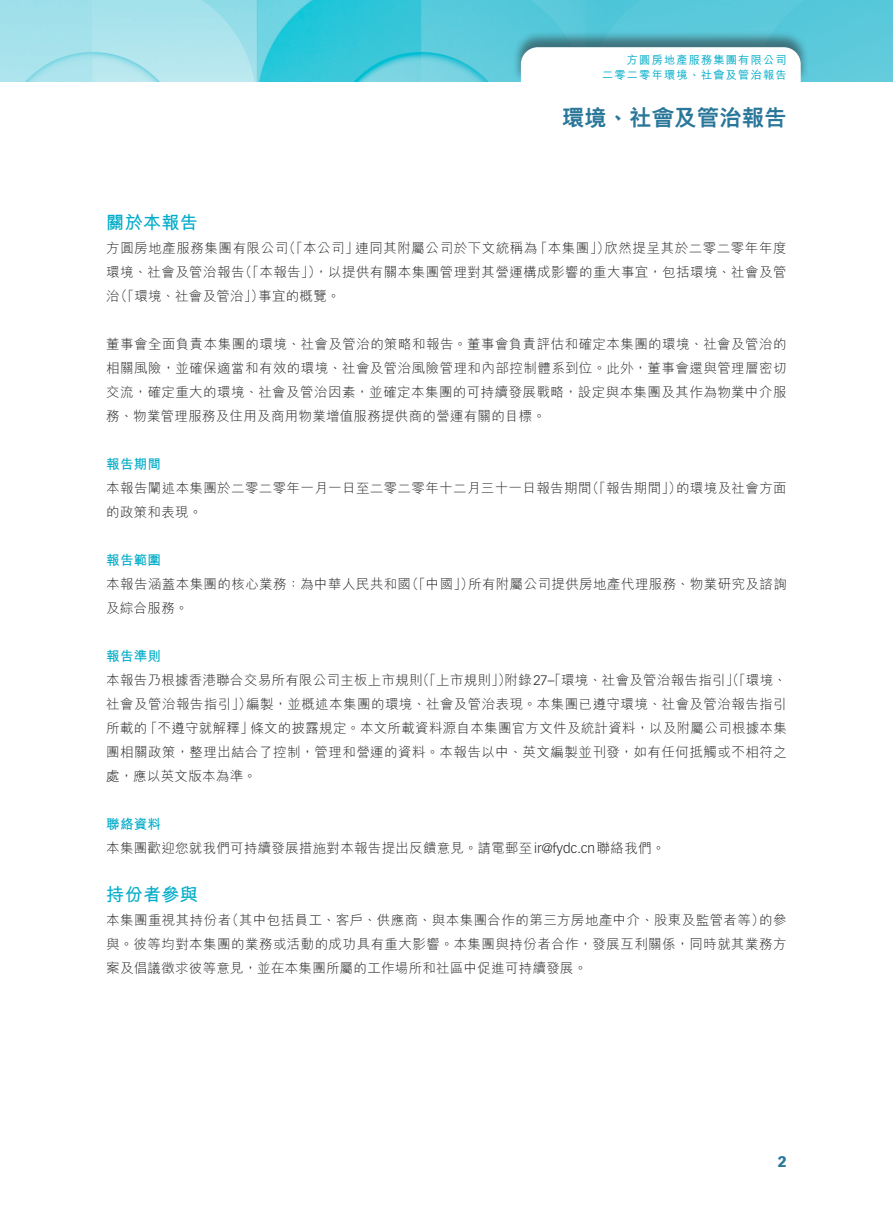
<style>
.page{position:relative;width:893px;height:1212px;background:#fff}
.page>*{position:absolute;margin:0;border:0;box-sizing:border-box;transform-origin:0 0}
.t1{font:800 22.5px "M Hei HK";color:#2b779a}
.t2{font:700 18px "M Hei HK";letter-spacing:.02em;color:#00acc8}
.t3{font:900 15px "Vectora LT Std";color:#2b779a}
.t4{font:300 13.5px/24px "M Hei HK";letter-spacing:.03em;color:#231f20}
.t5{font:700 13.5px "M Hei HK";letter-spacing:.02em;color:#00acc8}
.t6{font:500 11.25px/15px "M Hei HK";letter-spacing:.1em;color:#00acc8;text-align:right}
.s1{font-family:"Vectora LT Std"}
.s2{font-weight:700;color:#00acc8}
</style>
<div class="page">
<img style="left:0;top:0;width:230px;height:82px">
<svg style="left:230px;top:0;width:663px;height:82px;background:#53cadb"></svg>
<div style="left:512px;top:31px;width:297px;height:51px;background:#231f20;opacity:.5"></div>
<svg style="left:521px;top:47px;width:280px;height:35px"></svg>
<p class="t6" style="left:602px;top:52px;width:186px">方圓房地產服務集團有限公司<br>二零二零年環境、社會及管治報告</p>
<h2 class="t2" style="left:106px;top:209px;width:93px">關於本報告</h2>
<h1 class="t1" style="left:562px;top:107px;width:226px">環境、社會及管治報告</h1>
<p class="t4" style="left:283px;top:236px;width:77px">（「本公司」</p>
<p class="t4" style="left:534px;top:236px;width:77px">「本集團」）</p>
<p class="t4" style="left:355px;top:236px;width:183px">連同其附屬公司於下文統稱為</p>
<p class="t4" style="left:605px;top:236px;width:183px">欣然提呈其於二零二零年年度</p>
<p class="t4" style="left:106px;top:236px;width:183px">方圓房地產服務集團有限公司</p>
<p class="t4" style="left:314px;top:260px;width:474px">，以提供有關本集團管理對其營運構成影響的重大事宜，包括環境、社會及管</p>
<p class="t4" style="left:239px;top:260px;width:84px">（「本報告」）</p>
<p class="t4" style="left:106px;top:260px;width:140px">環境、社會及管治報告</p>
<p class="t4" style="left:258px;top:284px;width:84px">事宜的概覽。</p>
<p class="t4" style="left:114px;top:284px;width:151px">（「環境、社會及管治」）</p>
<p class="t4" style="left:106px;top:284px;width:15px">治</p>
<p class="t4" style="left:106px;top:332px;width:682px;text-align:justify">董事會全面負責本集團的環境、社會及管治的策略和報告。董事會負責評估和確定本集團的環境、社會及管治的相關風險，並確保適當和有效的環境、社會及管治風險管理和內部控制體系到位。此外，董事會還與管理層密切交流，確定重大的環境、社會及管治因素，並確定本集團的可持續發展戰略，設定與本集團及其作為物業中介服務、物業管理服務及住用及商用物業增值服務提供商的營運有關的目標。</p>
<p class="t5" style="left:106px;top:454px;width:56px">報告期間</p>
<p class="t4" style="left:676px;top:476px;width:112px">的環境及社會方面</p>
<p class="t4" style="left:586px;top:476px;width:97px">（「報告期間」）</p>
<p class="t4" style="left:106px;top:476px;width:487px">本報告闡述本集團於二零二零年一月一日至二零二零年十二月三十一日報告期間的政策和表現。</p>
<p class="t5" style="left:106px;top:550px;width:56px">報告範圍</p>
<p class="t4" style="left:468px;top:572px;width:320px">所有附屬公司提供房地產代理服務、物業研究及諮詢</p>
<p class="t4" style="left:405px;top:572px;width:70px">（「中國」）</p>
<p class="t4" style="left:106px;top:572px;width:306px">本報告涵蓋本集團的核心業務：為中華人民共和國及綜合服務。</p>
<p class="t5" style="left:106px;top:646px;width:56px">報告準則</p>
<p class="t4" style="left:416px;top:668px;width:97px">（「上市規則」）</p>
<p class="t4" style="left:505px;top:668px;width:284px">附錄<span class="s1">27–</span>「環境、社會及管治報告指引」（「環境、</p>
<p class="t4" style="left:246px;top:668px;width:542px;text-indent:-140px">本報告乃根據香港聯合交易所有限公司主板上市規則<br>編製，並概述本集團的環境、社會及管治表現。本集團已遵守環境、社會及管治報告指引</p>
<p class="t4" style="left:250px;top:692px;width:538px;text-indent:-144px">社會及管治報告指引」）<br>條文的披露規定。本文所載資料源自本集團官方文件及統計資料，以及附屬公司根據本集</p>
<p class="t4" style="left:144px;top:716px;width:111px">「不遵守就解釋」</p>
<p class="t4" style="left:106px;top:716px;width:682px">所載的<br>團相關政策，整理出結合了控制，管理和營運的資料。本報告以中、英文編製並刊發，如有任何抵觸或不相符之處，應以英文版本為準。</p>
<p class="t4" style="left:106px;top:812px;width:560px"><span class="s2">聯絡資料<br></span>本集團歡迎您就我們可持續發展措施對本報告提出反饋意見。請電郵至<span class="s1">ir@fydc.cn</span>聯絡我們。</p>
<h2 class="t2" style="left:106px;top:881px;width:93px">持份者參與</h2>
<p class="t4" style="left:759px;top:908px;width:29px">的參</p>
<p class="t4" style="left:225px;top:908px;width:541px">（其中包括員工、客戶、供應商、與本集團合作的第三方房地產中介、股東及監管者等）</p>
<p class="t4" style="left:106px;top:908px;width:682px">本集團重視其持份者<br>與。彼等均對本集團的業務或活動的成功具有重大影響。本集團與持份者合作，發展互利關係，同時就其業務方案及倡議徵求彼等意見，並在本集團所屬的工作場所和社區中促進可持續發展。</p>
<p class="t3" style="left:778px;top:1152px;width:10px">2</p>
</div>
